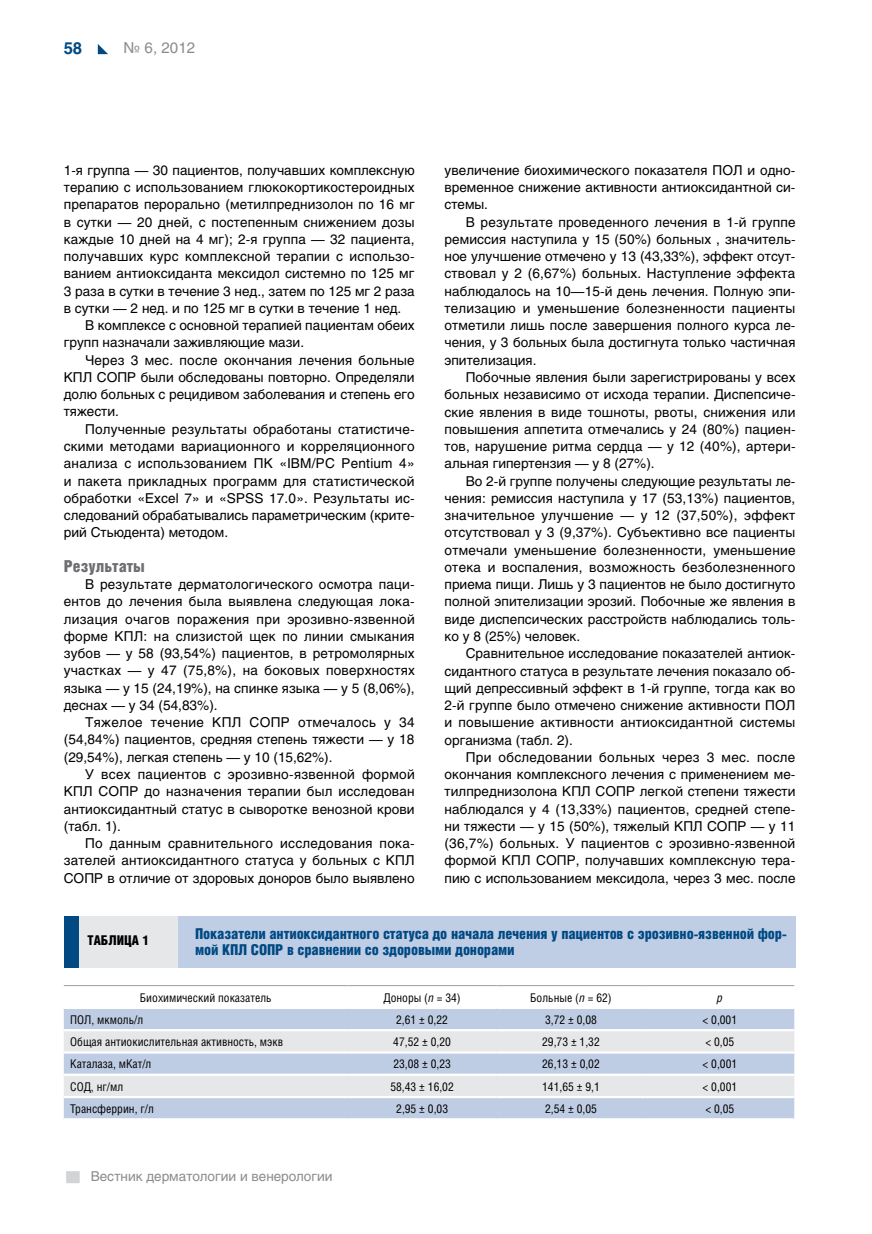
<style>
.page{position:relative;width:872px;height:1234px;background:#fff}
.page>*{position:absolute;margin:0;border:0;box-sizing:border-box;transform-origin:0 0}
.t1{font:16.5px "Helios Cond Black C";color:#6d6e71}
.t2{font:700 16.5px "Helios C";color:#004983}
.t3{font:15px/16.5px "Helios Cond Black C";letter-spacing:-.01em;color:#004983}
.t4{font:15px "Helios C";color:#8a8c8e}
.t5{font:13.5px/17.2px "Helios C";letter-spacing:.005em;color:#000;text-align:justify}
.t6{font:13.5px "Helios C";color:#8a8c8e}
.t7{font:13.5px "Helios Cond Black C";color:#000}
.t8{font:12px "Helios Cond C";color:#000}
.t9{font:italic 12px "Helios Cond C";color:#000}
.s1{font-style:italic}
</style>
<div class="page">
<div style="left:66px;top:1170px;width:14px;height:12px;background:#d1d3d4"></div>
<svg style="left:98px;top:44px;width:10px;height:10px"></svg>
<svg style="left:64px;top:1008px;width:730px;height:109px;background:#c2cfe5"></svg>
<svg style="left:64px;top:1031px;width:730px;height:64px;background:#dadfe7"></svg>
<hr style="left:64px;top:985px;width:284px;height:1px;background:#9d9fa2">
<hr style="left:348px;top:985px;width:148px;height:1px;background:#9d9fa2">
<hr style="left:496px;top:985px;width:149px;height:1px;background:#9d9fa2">
<hr style="left:645px;top:985px;width:149px;height:1px;background:#9d9fa2">
<hr style="left:64px;top:1028px;width:284px;height:3px;background:#fff">
<hr style="left:348px;top:1028px;width:148px;height:3px;background:#fff">
<hr style="left:496px;top:1028px;width:149px;height:3px;background:#fff">
<hr style="left:645px;top:1028px;width:149px;height:3px;background:#fff">
<hr style="left:64px;top:1051px;width:284px;height:2px;background:#fff">
<hr style="left:348px;top:1051px;width:148px;height:2px;background:#fff">
<hr style="left:496px;top:1051px;width:149px;height:2px;background:#fff">
<hr style="left:645px;top:1051px;width:149px;height:2px;background:#fff">
<hr style="left:64px;top:1073px;width:284px;height:2px;background:#fff">
<hr style="left:348px;top:1073px;width:148px;height:2px;background:#fff">
<hr style="left:496px;top:1073px;width:149px;height:2px;background:#fff">
<hr style="left:645px;top:1073px;width:149px;height:2px;background:#fff">
<hr style="left:64px;top:1095px;width:284px;height:2px;background:#fff">
<hr style="left:348px;top:1095px;width:148px;height:2px;background:#fff">
<hr style="left:496px;top:1095px;width:149px;height:2px;background:#fff">
<hr style="left:645px;top:1095px;width:149px;height:2px;background:#fff">
<div style="left:64px;top:916px;width:731px;height:51px;background:#bfcee5"></div>
<div style="left:64px;top:916px;width:113px;height:51px;background:#e6e7e8"></div>
<div style="left:64px;top:916px;width:14px;height:51px;background:#004983"></div>
<p class="t2" style="left:64px;top:38px;width:20px">58</p>
<p class="t4" style="left:124px;top:39px;width:73px">№ 6, 2012</p>
<p class="t5" style="left:64px;top:161px;width:352px">1-я группа — 30 пациентов, получавших комплексную</p>
<p class="t5" style="left:64px;top:178px;width:352px">терапию с использованием глюкокортикостероидных</p>
<p class="t5" style="left:64px;top:196px;width:352px">препаратов перорально (метилпреднизолон по 16 мг</p>
<p class="t5" style="left:64px;top:213px;width:352px">в сутки — 20 дней, с постепенным снижением дозы</p>
<p class="t5" style="left:64px;top:230px;width:352px">каждые 10 дней на 4 мг); 2-я группа — 32 пациента,</p>
<p class="t5" style="left:64px;top:247px;width:352px">получавших курс комплексной терапии с использо-</p>
<p class="t5" style="left:64px;top:265px;width:352px">ванием антиоксиданта мексидол системно по 125 мг</p>
<p class="t5" style="left:64px;top:282px;width:352px">3 раза в сутки в течение 3 нед., затем по 125 мг 2 раза</p>
<p class="t5" style="left:64px;top:299px;width:339px">в сутки — 2 нед. и по 125 мг в сутки в течение 1 нед.</p>
<p class="t5" style="left:85px;top:316px;width:331px">В комплексе с основной терапией пациентам обеих</p>
<p class="t5" style="left:64px;top:334px;width:242px">групп назначали заживляющие мази.</p>
<p class="t5" style="left:85px;top:351px;width:331px">Через 3 мес. после окончания лечения больные</p>
<p class="t5" style="left:64px;top:368px;width:352px">КПЛ СОПР были обследованы повторно. Определяли</p>
<p class="t5" style="left:64px;top:385px;width:352px">долю больных с рецидивом заболевания и степень его</p>
<p class="t5" style="left:64px;top:403px;width:57px">тяжести.</p>
<p class="t5" style="left:85px;top:420px;width:331px">Полученные результаты обработаны статистиче-</p>
<p class="t5" style="left:64px;top:437px;width:352px">скими методами вариационного и корреляционного</p>
<p class="t5" style="left:64px;top:454px;width:352px">анализа с использованием ПК «IBM/PC Pentium 4»</p>
<p class="t5" style="left:64px;top:472px;width:352px">и пакета прикладных программ для статистической</p>
<p class="t5" style="left:64px;top:489px;width:352px">обработки «Excel 7» и «SPSS 17.0». Результаты ис-</p>
<p class="t5" style="left:64px;top:506px;width:352px">следований обрабатывались параметрическим (крите-</p>
<p class="t5" style="left:64px;top:523px;width:166px">рий Стьюдента) методом.</p>
<p class="t1" style="left:64px;top:556px;width:83px">Результаты</p>
<p class="t5" style="left:64px;top:575px;width:352px;text-indent:21px">В результате дерматологического осмотра паци&shy;ентов до лечения была выявлена следующая лока&shy;лизация очагов поражения при эрозивно-язвенной форме КПЛ: на слизистой щек по линии смыкания зубов — у 58 (93,54%) пациентов, в ретромолярных участках — у 47 (75,8%), на боковых поверхностях языка — у 15 (24,19%), на спинке языка — у 5 (8,06%), деснах — у 34 (54,83%).</p>
<p class="t5" style="left:64px;top:713px;width:352px;text-indent:21px">Тяжелое течение КПЛ СОПР отмечалось у 34 (54,84%) пациентов, средняя степень тяжести — у 18 (29,54%), легкая степень — у 10 (15,62%).</p>
<p class="t5" style="left:64px;top:765px;width:352px;text-indent:21px">У всех пациентов с эрозивно-язвенной формой КПЛ СОПР до назначения терапии был исследован антиоксидантный статус в сыворотке венозной крови (табл. 1).</p>
<p class="t5" style="left:64px;top:834px;width:352px;text-indent:21px">По данным сравнительного исследования пока&shy;зателей антиоксидантного статуса у больных с КПЛ СОПР в отличие от здоровых доноров было выявлено</p>
<p class="t5" style="left:444px;top:161px;width:352px">увеличение биохимического показателя ПОЛ и одно&shy;временное снижение активности антиоксидантной си&shy;стемы.</p>
<p class="t5" style="left:444px;top:213px;width:353px;text-indent:21px">В результате проведенного лечения в 1-й группе ремиссия наступила у 15 (50%) больных , значитель&shy;ное улучшение отмечено у 13 (43,33%), эффект отсут&shy;ствовал у 2 (6,67%) больных. Наступление эффекта наблюдалось на 10—15-й день лечения. Полную эпи&shy;телизацию и уменьшение болезненности пациенты отметили лишь после завершения полного курса ле&shy;чения, у 3 больных была достигнута только частичная эпителизация.</p>
<p class="t5" style="left:444px;top:368px;width:352px;text-indent:21px">Побочные явления были зарегистрированы у всех больных независимо от исхода терапии. Диспепсиче&shy;ские явления в виде тошноты, рвоты, снижения или повышения аппетита отмечались у 24 (80%) пациен&shy;тов, нарушение ритма сердца — у 12 (40%), артери&shy;альная гипертензия — у 8 (27%).</p>
<p class="t5" style="left:444px;top:472px;width:352px;text-indent:21px">Во 2-й группе получены следующие результаты ле&shy;чения: ремиссия наступила у 17 (53,13%) пациентов, значительное улучшение — у 12 (37,50%), эффект отсутствовал у 3 (9,37%). Субъективно все пациенты отмечали уменьшение болезненности, уменьшение отека и воспаления, возможность безболезненного приема пищи. Лишь у 3 пациентов не было достигнуто полной эпителизации эрозий. Побочные же явления в виде диспепсических расстройств наблюдались толь&shy;ко у 8 (25%) человек.</p>
<p class="t5" style="left:444px;top:644px;width:352px;text-indent:21px">Сравнительное исследование показателей антиок&shy;сидантного статуса в результате лечения показало об&shy;щий депрессивный эффект в 1-й группе, тогда как во 2-й группе было отмечено снижение активности ПОЛ и повышение активности антиоксидантной системы организма (табл. 2).</p>
<p class="t5" style="left:444px;top:748px;width:352px;text-indent:21px">При обследовании больных через 3 мес. после окончания комплексного лечения с применением ме&shy;тилпреднизолона КПЛ СОПР легкой степени тяжести наблюдался у 4 (13,33%) пациентов, средней степе&shy;ни тяжести — у 15 (50%), тяжелый КПЛ СОПР — у 11 (36,7%) больных. У пациентов с эрозивно-язвенной формой КПЛ СОПР, получавших комплексную тера&shy;пию с использованием мексидола, через 3 мес. после</p>
<p class="t7" style="left:88px;top:932px;width:63px">ТАБЛИЦА 1</p>
<p class="t3" style="left:195px;top:924px;width:593px">Показатели антиоксидантного статуса до начала лечения у пациентов с эрозивно-язвенной фор&shy;мой КПЛ СОПР в сравнении со здоровыми донорами</p>
<p class="t8" style="left:140px;top:989px;width:133px">Биохимический показатель</p>
<p class="t8" style="left:383px;top:989px;width:79px">Доноры (<span class="s1">n</span> = 34)</p>
<p class="t8" style="left:530px;top:989px;width:83px">Больные (<span class="s1">n</span> = 62)</p>
<p class="t9" style="left:717px;top:989px;width:7px">р</p>
<p class="t8" style="left:70px;top:1012px;width:74px">ПОЛ, мкмоль/л</p>
<p class="t8" style="left:396px;top:1012px;width:53px">2,61 ± 0,22</p>
<p class="t8" style="left:545px;top:1012px;width:53px">3,72 ± 0,08</p>
<p class="t8" style="left:702px;top:1012px;width:36px">&lt; 0,001</p>
<p class="t8" style="left:70px;top:1034px;width:214px">Общая антиокислительная активность, мэкв</p>
<p class="t8" style="left:393px;top:1034px;width:59px">47,52 ± 0,20</p>
<p class="t8" style="left:542px;top:1034px;width:59px">29,73 ± 1,32</p>
<p class="t8" style="left:705px;top:1034px;width:30px">&lt; 0,05</p>
<p class="t8" style="left:70px;top:1056px;width:83px">Каталаза, мКат/л</p>
<p class="t8" style="left:393px;top:1056px;width:59px">23,08 ± 0,23</p>
<p class="t8" style="left:542px;top:1056px;width:59px">26,13 ± 0,02</p>
<p class="t8" style="left:702px;top:1056px;width:36px">&lt; 0,001</p>
<p class="t8" style="left:70px;top:1078px;width:54px">СОД, нг/мл</p>
<p class="t8" style="left:390px;top:1078px;width:65px">58,43 ± 16,02</p>
<p class="t8" style="left:542px;top:1078px;width:59px">141,65 ± 9,1</p>
<p class="t8" style="left:702px;top:1078px;width:36px">&lt; 0,001</p>
<p class="t8" style="left:70px;top:1101px;width:85px">Трансферрин, г/л</p>
<p class="t8" style="left:396px;top:1101px;width:53px">2,95 ± 0,03</p>
<p class="t8" style="left:545px;top:1101px;width:53px">2,54 ± 0,05</p>
<p class="t8" style="left:705px;top:1101px;width:30px">&lt; 0,05</p>
<p class="t6" style="left:91px;top:1168px;width:243px">Вестник дерматологии и венерологии</p>
</div>
